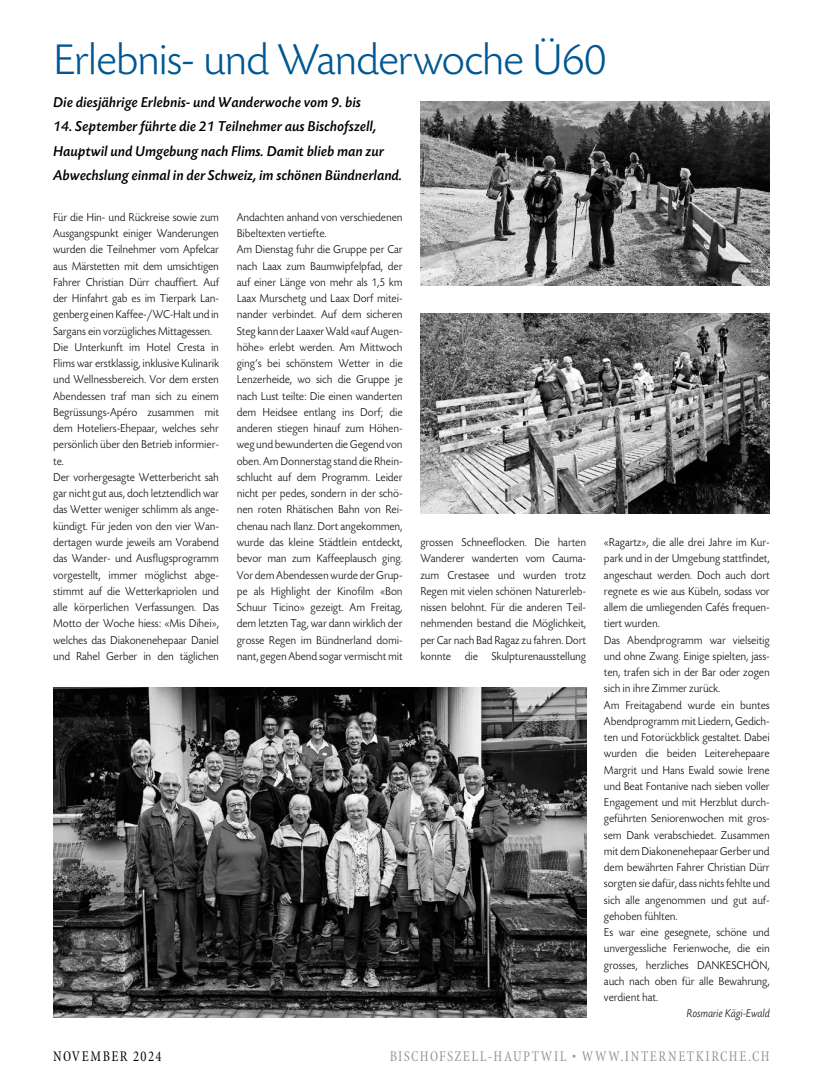
<style>
.page{position:relative;width:823px;height:1092px;background:#fff}
.page>*{position:absolute;margin:0;border:0;box-sizing:border-box;transform-origin:0 0}
.t1{font:300 45px "Today SBOP";letter-spacing:-.03em;color:#005792}
.t2{font:italic 500 15px/24.4px "Today SBOP";color:#000}
.t3{font:condensed 15px "Minion";letter-spacing:.105em;color:#959490;scale:.95 1}
.t4{font:condensed 15px "Minion";letter-spacing:.095em;color:#000;scale:.95 1}
.t5{font:300 11.88px/16.2px "Today SBOP";letter-spacing:-.01em;color:#000;scale:.95 1}
.t6{font:italic 300 11.88px "Today SBOP";letter-spacing:-.01em;color:#000;scale:.95 1}
</style>
<div class="page">
<img style="left:420px;top:102px;width:349px;height:184px">
<img style="left:420px;top:313px;width:349px;height:200px">
<img style="left:53px;top:687px;width:533px;height:330px">
<h1 class="t1" style="left:53px;top:36px;width:555px">Erlebnis- und Wanderwoche Ü60</h1>
<p class="t2" style="left:53px;top:90px;width:309px">Die diesjährige Erlebnis- und Wanderwoche vom 9. bis</p>
<p class="t2" style="left:53px;top:115px;width:350px">14. September führte die 21 Teilnehmer aus Bischofszell,<br>Hauptwil und Umgebung nach Flims. Damit blieb man zur<br>Abwechslung einmal in der Schweiz, im schönen Bündnerland.</p>
<p class="t5" style="left:53px;top:209px;width:176px">Für die Hin- und Rückreise sowie zum Ausgangspunkt einiger Wanderungen wurden die Teilnehmer vom Apfelcar aus Märstetten mit dem umsichtigen Fahrer Christian Dürr chauffiert. Auf der Hinfahrt gab es im Tierpark Lan&shy;genberg einen Kaffee-/WC-Halt und in Sargans ein vorzügliches Mittagessen.<br>Die Unterkunft im Hotel Cresta in Flims war erstklassig, inklusive Kulinarik und Wellnessbereich. Vor dem ersten Abendessen traf man sich zu einem Begrüssungs-Apéro zusammen mit dem Hoteliers-Ehepaar, welches sehr persönlich über den Betrieb informier&shy;te.<br>Der vorhergesagte Wetterbericht sah gar nicht gut aus, doch letztendlich war das Wetter weniger schlimm als ange&shy;kündigt. Für jeden von den vier Wan&shy;dertagen wurde jeweils am Vorabend das Wander- und Ausflugsprogramm vorgestellt, immer möglichst abge&shy;stimmt auf die Wetterkapriolen und alle körperlichen Verfassungen. Das Motto der Woche hiess: «Mis Dihei», welches das Diakonenehepaar Daniel und Rahel Gerber in den täglichen</p>
<p class="t5" style="left:237px;top:209px;width:176px">Andachten anhand von verschiedenen Bibeltexten vertiefte.<br>Am Dienstag fuhr die Gruppe per Car nach Laax zum Baumwipfelpfad, der auf einer Länge von mehr als 1,5 km Laax Murschetg und Laax Dorf mitei&shy;nander verbindet. Auf dem sicheren Steg kann der Laaxer Wald «auf Augen&shy;höhe» erlebt werden. Am Mittwoch ging’s bei schönstem Wetter in die Lenzerheide, wo sich die Gruppe je nach Lust teilte: Die einen wanderten dem Heidsee entlang ins Dorf; die anderen stiegen hinauf zum Höhen&shy;weg und bewunderten die Gegend von oben. Am Donnerstag stand die Rhein&shy;schlucht auf dem Programm. Leider nicht per pedes, sondern in der schö&shy;nen roten Rhätischen Bahn von Rei&shy;chenau nach Ilanz. Dort angekommen, wurde das kleine Städtlein entdeckt, bevor man zum Kaffeeplausch ging.<br>Vor dem Abendessen wurde der Grup&shy;pe als Highlight der Kinofilm «Bon Schuur Ticino» gezeigt. Am Freitag, dem letzten Tag, war dann wirklich der grosse Regen im Bündnerland domi&shy;nant, gegen Abend sogar vermischt mit</p>
<p class="t5" style="left:420px;top:534px;width:176px;text-align:justify">grossen Schneeflocken. Die harten Wanderer wanderten vom Cauma&shy;zum Crestasee und wurden trotz Regen mit vielen schönen Naturerleb&shy;nissen belohnt. Für die anderen Teil&shy;nehmenden bestand die Möglichkeit, per Car nach Bad Ragaz zu fahren. Dort konnte die Skulpturenausstellung</p>
<p class="t5" style="left:603px;top:534px;width:176px">«Ragartz», die alle drei Jahre im Kur&shy;park und in der Umgebung stattfindet, angeschaut werden. Doch auch dort regnete es wie aus Kübeln, sodass vor allem die umliegenden Cafés frequen&shy;tiert wurden.<br>Das Abendprogramm war vielseitig und ohne Zwang. Einige spielten, jass&shy;ten, trafen sich in der Bar oder zogen sich in ihre Zimmer zurück.<br>Am Freitagabend wurde ein buntes Abendprogramm mit Liedern, Gedich&shy;ten und Fotorückblick gestaltet. Dabei wurden die beiden Leiterehepaare Margrit und Hans Ewald sowie Irene und Beat Fontanive nach sieben voller Engagement und mit Herzblut durch&shy;geführten Seniorenwochen mit gros&shy;sem Dank verabschiedet. Zusammen mit dem Diakonenehepaar Gerber und dem bewährten Fahrer Christian Dürr sorgten sie dafür, dass nichts fehlte und sich alle angenommen und gut auf&shy;gehoben fühlten.<br>Es war eine gesegnete, schöne und unvergessliche Ferienwoche, die ein grosses, herzliches DANKESCHÖN, auch nach oben für alle Bewahrung, verdient hat.</p>
<p class="t6" style="left:686px;top:1007px;width:89px">Rosmarie Kägi-Ewald</p>
<p class="t4" style="left:53px;top:1048px;width:115px">NOVEMBER 2024</p>
<p class="t3" style="left:389px;top:1048px;width:401px">BISCHOFSZELL-HAUPTWIL • WWW.INTERNETKIRCHE.CH</p>
</div>
